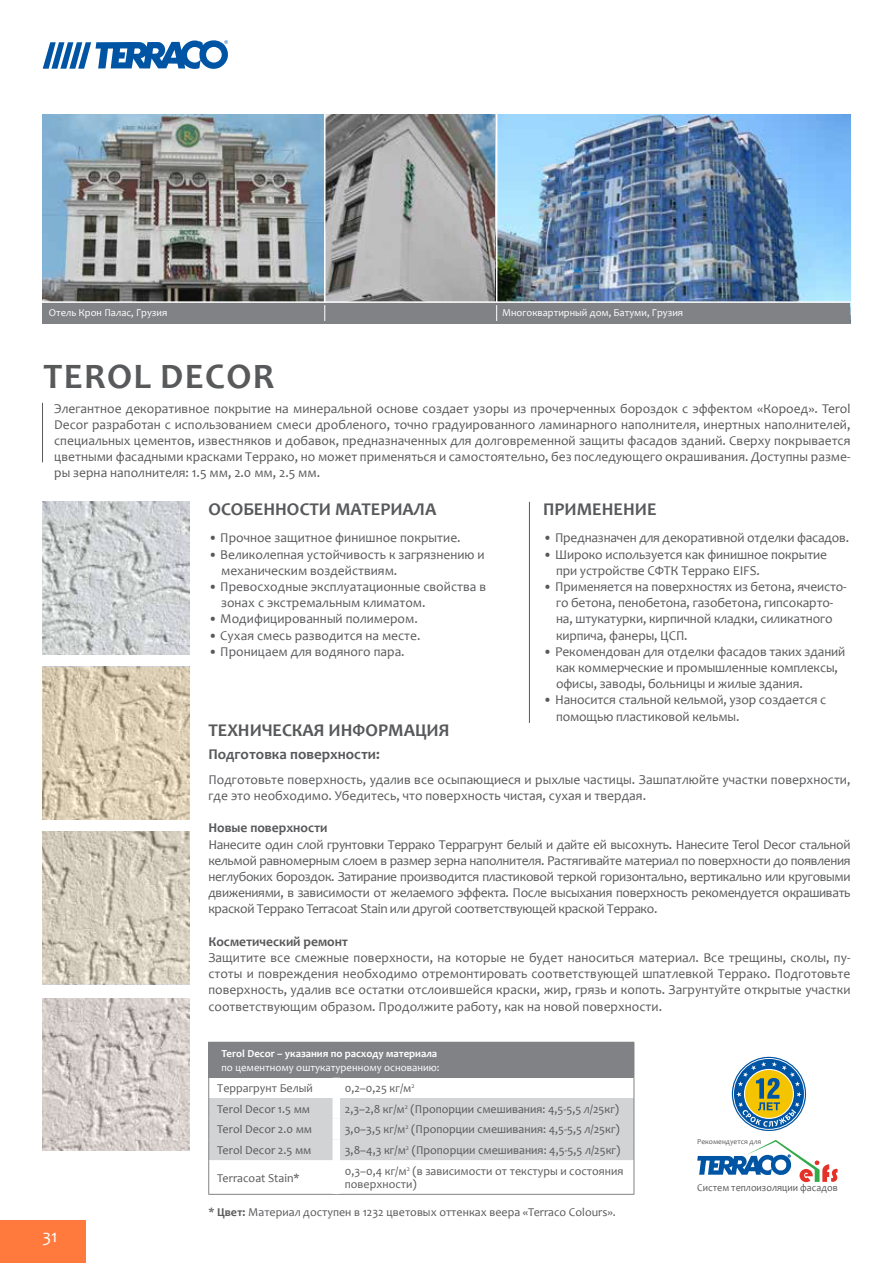
<style>
.page{position:relative;width:893px;height:1263px;background:#fff}
.page>*{position:absolute;margin:0;border:0;box-sizing:border-box;transform-origin:0 0}
.t1{font:700 36px "Candara";letter-spacing:.04em;color:#58595b}
.t2{font:700 18px "Candara";color:#58595b}
.t3{font:18px "Candara";color:#fff}
.t4{font:700 15px "Candara";color:#58595b}
.t5{font:13.5px/16.2px "Candara";color:#58595b}
.t6{font:700 13.5px "Candara";color:#58595b}
.t7{font:12px/13.5px "Candara";color:#58595b}
.t8{font:700 10.8px "Candara";color:#fff}
.t9{font:10.8px "Candara";color:#fff}
.t10{font:10.5px "Candara";color:#fff}
.t11{font:10.5px "Candara";color:#58595b;scale:.96 1}
.t12{font:7.5px "Candara";color:#58595b}
.s1{font-weight:700}
</style>
<div class="page">
<svg style="left:43px;top:40px;width:185px;height:29px"></svg>
<div style="left:0;top:1220px;width:85px;height:43px;background:#ff7a3c"></div>
<img style="left:43px;top:502px;width:146px;height:152px">
<img style="left:43px;top:114px;width:807px;height:187px">
<div style="left:43px;top:302px;width:807px;height:21px;background:#808285"></div>
<hr style="left:324px;top:107px;width:2px;height:195px;background:#fff">
<hr style="left:41px;top:301px;width:827px;height:2px;background:#fff">
<hr style="left:496px;top:107px;width:1px;height:195px;background:#fff">
<svg style="left:43px;top:667px;width:146px;height:152px;background:#d7c9b0"></svg>
<svg style="left:43px;top:832px;width:146px;height:152px;background:#d1c9b9"></svg>
<svg style="left:43px;top:998px;width:146px;height:153px;background:#d1cac7"></svg>
<svg style="left:324px;top:305px;width:1px;height:16px"></svg>
<svg style="left:496px;top:305px;width:1px;height:16px"></svg>
<div style="left:209px;top:1042px;width:425px;height:35px;background:#808285"></div>
<hr style="left:208px;top:1042px;width:1px;height:35px;background:#808285">
<hr style="left:634px;top:1042px;width:1px;height:35px;background:#808285">
<hr style="left:208px;top:1077px;width:128px;height:1px;background:#808285">
<hr style="left:336px;top:1077px;width:298px;height:1px;background:#808285">
<svg style="left:208px;top:1078px;width:427px;height:82px"></svg>
<hr style="left:208px;top:1160px;width:1px;height:34px;background:#808285">
<hr style="left:634px;top:1160px;width:1px;height:34px;background:#808285">
<hr style="left:208px;top:1194px;width:128px;height:1px;background:#808285">
<hr style="left:336px;top:1194px;width:298px;height:1px;background:#808285">
<div style="left:333px;top:1078px;width:7px;height:20px;background:#fff"></div>
<div style="left:333px;top:1098px;width:7px;height:21px;background:#fff"></div>
<div style="left:333px;top:1119px;width:7px;height:20px;background:#fff"></div>
<div style="left:333px;top:1139px;width:7px;height:21px;background:#fff"></div>
<hr style="left:529px;top:502px;width:1px;height:221px;background:#58595b">
<hr style="left:42px;top:403px;width:1px;height:59px;background:#58595b">
<svg style="left:732px;top:1057px;width:74px;height:74px"></svg>
<svg style="left:733px;top:1058px;width:72px;height:72px"></svg>
<svg style="left:734px;top:1059px;width:70px;height:70px"></svg>
<svg style="left:736px;top:1062px;width:66px;height:65px;background:#879d7f"></svg>
<svg style="left:697px;top:1140px;width:141px;height:42px"></svg>
<p class="t10" style="left:49px;top:306px;width:120px">Отель Крон Палас, Грузия</p>
<p class="t10" style="left:502px;top:306px;width:182px">Многоквартирный дом, Батуми, Грузия</p>
<h1 class="t1" style="left:43px;top:353px;width:232px">TEROL DECOR</h1>
<p class="t5" style="left:54px;top:400px;width:798px;text-align:justify">Элегантное декоративное покрытие на минеральной основе создает узоры из прочерченных бороздок с эффектом «Короед». Terol Decor разработан с использованием смеси дробленого, точно градуированного ламинарного наполнителя, инертных наполнителей, специальных цементов, известняков и добавок, предназначенных для долговременной защиты фасадов зданий. Сверху покрывается цветными фасадными красками Террако, но может применяться и самостоятельно, без последующего окрашивания. Доступны разме&shy;ры зерна наполнителя: 1.5 мм, 2.0 мм, 2.5 мм.</p>
<h2 class="t2" style="left:208px;top:498px;width:229px">ОСОБЕННОСТИ МАТЕРИАЛА</h2>
<p class="t5" style="left:208px;top:530px;width:254px">• Прочное защитное финишное покрытие.</p>
<p class="t5" style="left:221px;top:546px;width:265px;text-indent:-13px">• Великолепная устойчивость к загрязнению и механическим воздействиям.</p>
<p class="t5" style="left:221px;top:578px;width:266px;text-indent:-13px">• Превосходные эксплуатационные свойства в зонах с экстремальным климатом.</p>
<p class="t5" style="left:208px;top:611px;width:211px">• Модифицированный полимером.</p>
<p class="t5" style="left:208px;top:627px;width:214px">• Сухая смесь разводится на месте.</p>
<p class="t5" style="left:208px;top:643px;width:198px">• Проницаем для водяного пара.</p>
<h2 class="t2" style="left:208px;top:719px;width:243px">ТЕХНИЧЕСКАЯ ИНФОРМАЦИЯ</h2>
<p class="t4" style="left:208px;top:745px;width:173px">Подготовка поверхности:</p>
<h2 class="t2" style="left:543px;top:498px;width:115px">ПРИМЕНЕНИЕ</h2>
<p class="t5" style="left:543px;top:530px;width:307px">• Предназначен для декоративной отделки фасадов.</p>
<p class="t5" style="left:556px;top:546px;width:273px;text-indent:-13px">• Широко используется как финишное покрытие при устройстве СФТК Террако EIFS.</p>
<p class="t5" style="left:556px;top:578px;width:292px;text-indent:-13px">• Применяется на поверхностях из бетона, ячеисто&shy;го бетона, пенобетона, газобетона, гипсокарто&shy;на, штукатурки, кирпичной кладки, силикатного кирпича, фанеры, ЦСП.</p>
<p class="t5" style="left:556px;top:643px;width:291px;text-indent:-13px">• Рекомендован для отделки фасадов таких зданий как коммерческие и промышленные комплексы, офисы, заводы, больницы и жилые здания.</p>
<p class="t5" style="left:556px;top:692px;width:272px;text-indent:-13px">• Наносится стальной кельмой, узор создается с помощью пластиковой кельмы.</p>
<p class="t5" style="left:208px;top:771px;width:644px">Подготовьте поверхность, удалив все осыпающиеся и рыхлые частицы. Зашпатлюйте участки поверхности, где это необходимо. Убедитесь, что поверхность чистая, сухая и твердая.</p>
<p class="t6" style="left:208px;top:819px;width:121px">Новые поверхности</p>
<p class="t5" style="left:208px;top:836px;width:644px;text-align:justify">Нанесите один слой грунтовки Террако Террагрунт белый и дайте ей высохнуть. Нанесите Terol Decor стальной кельмой равномерным слоем в размер зерна наполнителя. Растягивайте материал по поверхности до появления неглубоких бороздок. Затирание производится пластиковой теркой горизонтально, вертикально или круговыми движениями, в зависимости от желаемого эффекта. После высыхания поверхность рекомендуется окрашивать краской Террако Terracoat Stain или другой соответствующей краской Террако.</p>
<p class="t6" style="left:208px;top:933px;width:141px">Косметический ремонт</p>
<p class="t5" style="left:208px;top:949px;width:644px;text-align:justify">Защитите все смежные поверхности, на которые не будет наноситься материал. Все трещины, сколы, пу&shy;стоты и повреждения необходимо отремонтировать соответствующей шпатлевкой Террако. Подготовьте поверхность, удалив все остатки отслоившейся краски, жир, грязь и копоть. Загрунтуйте открытые участки соответствующим образом. Продолжите работу, как на новой поверхности.</p>
<h2 class="t3" style="left:43px;top:1225px;width:17px">31</h2>
<p class="t8" style="left:221px;top:1047px;width:217px">Terol Decor – указания по расходу материала</p>
<p class="t9" style="left:221px;top:1061px;width:220px">по цементному оштукатуренному основанию:</p>
<p class="t7" style="left:217px;top:1081px;width:97px">Террагрунт Белый</p>
<p class="t7" style="left:345px;top:1081px;width:71px">0,2–0,25 кг/м<sup>2</sup></p>
<p class="t7" style="left:217px;top:1102px;width:94px">Terol Decor 1.5 мм</p>
<p class="t7" style="left:345px;top:1102px;width:276px">2,3–2,8 кг/м<sup>2</sup> (Пропорции смешивания: 4,5-5,5 л/25кг)</p>
<p class="t7" style="left:217px;top:1123px;width:96px">Terol Decor 2.0 мм</p>
<p class="t7" style="left:345px;top:1123px;width:276px">3,0–3,5 кг/м<sup>2</sup> (Пропорции смешивания: 4,5-5,5 л/25кг)</p>
<p class="t7" style="left:217px;top:1143px;width:96px">Terol Decor 2.5 мм</p>
<p class="t7" style="left:345px;top:1143px;width:277px">3,8–4,3 кг/м<sup>2</sup> (Пропорции смешивания: 4,5-5,5 л/25кг)</p>
<p class="t7" style="left:217px;top:1171px;width:84px">Terracoat Stain*</p>
<p class="t7" style="left:345px;top:1164px;width:280px">0,3–0,4 кг/м<sup>2</sup> (в зависимости от текстуры и состояния поверхности)</p>
<p class="t7" style="left:208px;top:1205px;width:409px"><span class="s1">* Цвет:</span> Материал доступен в 1232 цветовых оттенках веера «Terraco Colours».</p>
<p class="t12" style="left:697px;top:1137px;width:66px">Рекомендуется для</p>
<p class="t11" style="left:697px;top:1180px;width:148px">Систем теплоизоляции фасадов</p>
</div>
